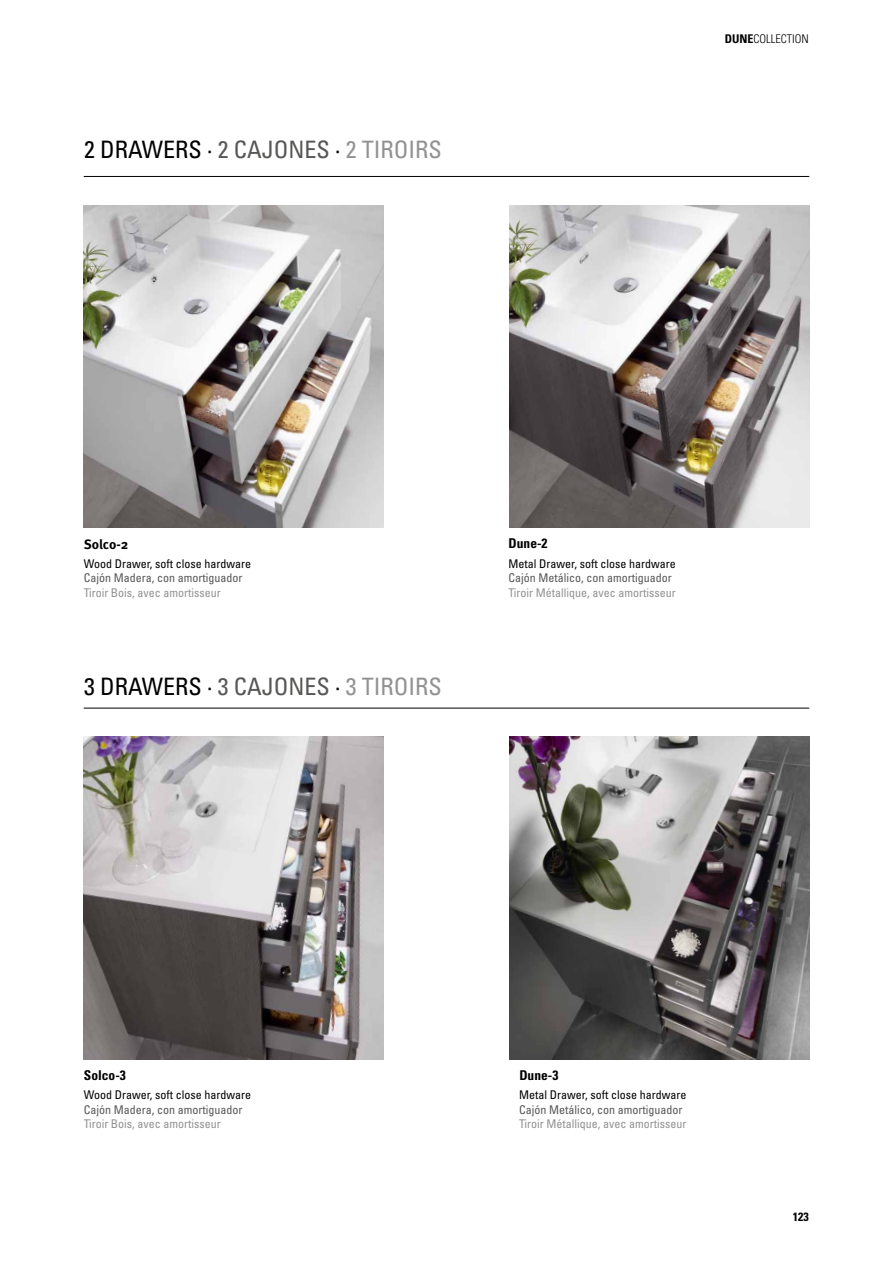
<style>
.page{position:relative;width:893px;height:1263px;background:#fff}
.page>*{position:absolute;margin:0;border:0;box-sizing:border-box;transform-origin:0 0}
.t1{font:condensed 24px "Univers LT Std";color:#000}
.t2{font:700 condensed 13.5px "Univers LT Std";color:#000}
.t3{font:700 13.5px "Meta Pro";letter-spacing:-.005em;color:#000}
.t4{font:condensed 12px "Univers LT Std";color:#929292}
.t5{font:condensed 12px "Univers LT Std";color:#000}
.t6{font:condensed 12px "Univers LT Std";color:#575756}
.t7{font:300 condensed 12px "Univers LT Std";color:#000}
.t8{font:700 condensed 12px "Univers LT Std";color:#000}
.s1{color:#575756}
.s2{color:#929292}
.s3{font-weight:700}
</style>
<div class="page">
<img style="left:509px;top:205px;width:300px;height:323px">
<img style="left:84px;top:205px;width:300px;height:323px">
<hr style="left:84px;top:176px;width:725px;height:1px;background:#000">
<hr style="left:84px;top:708px;width:725px;height:1px;background:#000">
<img style="left:84px;top:737px;width:300px;height:322px">
<img style="left:509px;top:737px;width:300px;height:322px">
<h1 class="t1" style="left:84px;top:135px;width:359px">2 DRAWERS · <span class="s1">2 CAJONES</span> · <span class="s2">2 TIROIRS</span></h1>
<p class="t7" style="left:725px;top:31px;width:85px"><span class="s3">DUNE</span>COLLECTION</p>
<p class="t3" style="left:84px;top:533px;width:46px">Solco-2</p>
<p class="t5" style="left:84px;top:556px;width:169px">Wood Drawer, soft close hardware</p>
<p class="t6" style="left:84px;top:570px;width:160px">Cajón Madera, con amortiguador</p>
<p class="t4" style="left:84px;top:585px;width:139px">Tiroir Bois, avec amortisseur</p>
<h1 class="t1" style="left:84px;top:671px;width:359px">3 DRAWERS · <span class="s1">3 CAJONES</span> · <span class="s2">3 TIROIRS</span></h1>
<p class="t2" style="left:509px;top:535px;width:40px">Dune-2</p>
<p class="t5" style="left:509px;top:556px;width:169px">Metal Drawer, soft close hardware</p>
<p class="t6" style="left:509px;top:570px;width:165px">Cajón Metálico, con amortiguador</p>
<p class="t4" style="left:509px;top:585px;width:169px">Tiroir Métallique, avec amortisseur</p>
<p class="t2" style="left:84px;top:1067px;width:43px">Solco-3</p>
<p class="t5" style="left:84px;top:1087px;width:169px">Wood Drawer, soft close hardware</p>
<p class="t6" style="left:84px;top:1102px;width:160px">Cajón Madera, con amortiguador</p>
<p class="t4" style="left:84px;top:1116px;width:139px">Tiroir Bois, avec amortisseur</p>
<p class="t2" style="left:519px;top:1066px;width:40px">Dune-3</p>
<p class="t5" style="left:519px;top:1087px;width:169px">Metal Drawer, soft close hardware</p>
<p class="t6" style="left:519px;top:1102px;width:165px">Cajón Metálico, con amortiguador</p>
<p class="t4" style="left:519px;top:1116px;width:169px">Tiroir Métallique, avec amortisseur</p>
<p class="t8" style="left:793px;top:1209px;width:17px">123</p>
</div>
